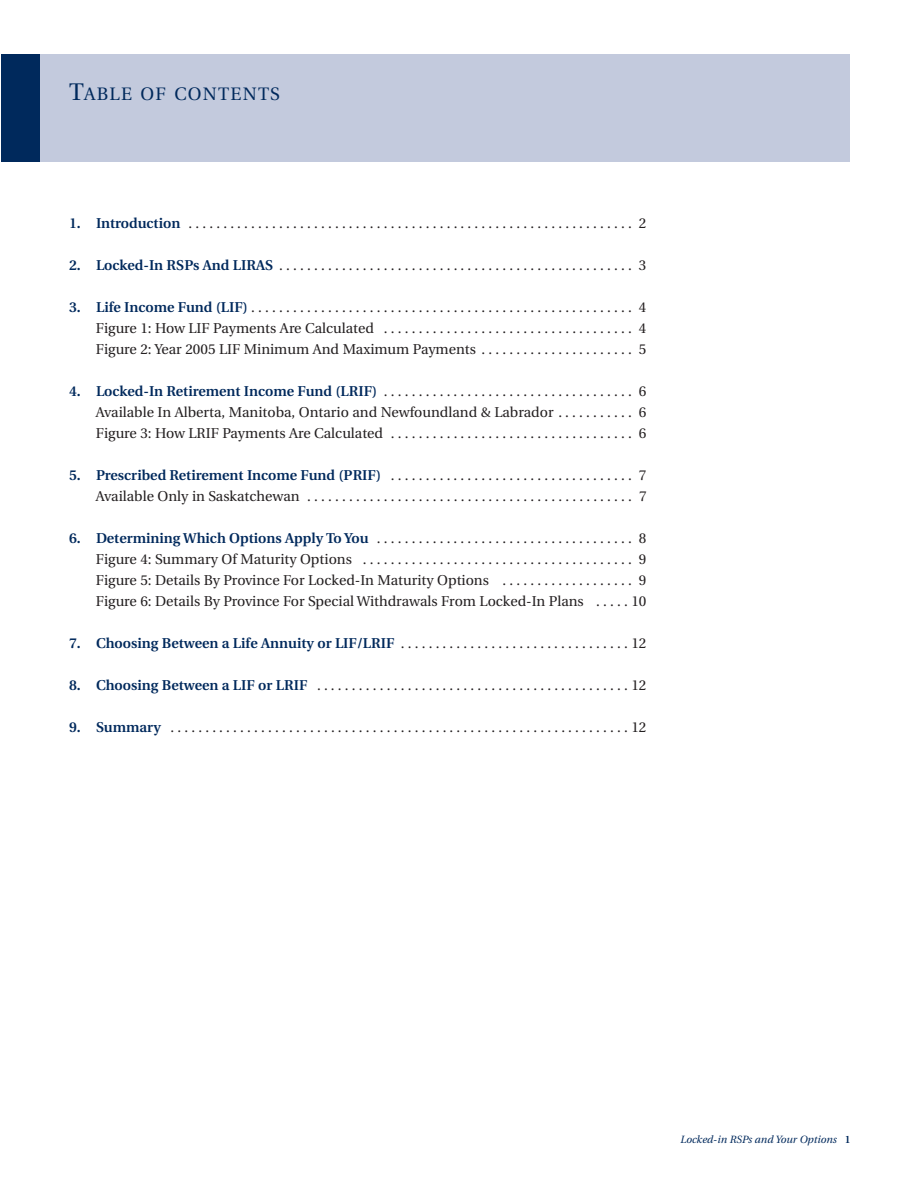
<style>
.page{position:relative;width:918px;height:1188px;background:#fff}
.page>*{position:absolute;margin:0;border:0;box-sizing:border-box;transform-origin:0 0}
.t1{font:18px "Utopia";letter-spacing:.07em;color:#00295c}
.t2{font:14.25px/21px "Utopia";color:#231f20;text-align:justify}
.t3{font:600 14.25px "Utopia";color:#00295c}
.t4{font:italic 10.5px "Utopia";color:#00295c}
.s1{font-size:24px}
.s2{font-weight:600;color:#00295c}
.s3{font-weight:400;color:#231f20}
.s4{font-weight:600;font-style:normal}
</style>
<div class="page">
<div style="left:2px;top:54px;width:848px;height:108px;background:#00295c"></div>
<div style="left:40px;top:54px;width:810px;height:108px;background:#c3cadd"></div>
<p class="t1" style="left:69px;top:87px;width:213px"><span class="s1">T</span>ABLE OF CONTENTS</p>
<p class="t2" style="left:69px;top:214px;width:579px"><span class="s2">1. Introduction</span> . . . . . . . . . . . . . . . . . . . . . . . . . . . . . . . . . . . . . . . . . . . . . . . . . . . . . . . . . . . . . . . . 2</p>
<p class="t2" style="left:69px;top:256px;width:579px"><span class="s2">2. Locked-In RSPs And LIRAS</span> . . . . . . . . . . . . . . . . . . . . . . . . . . . . . . . . . . . . . . . . . . . . . . . . . . . 3</p>
<p class="t2" style="left:96px;top:298px;width:552px;text-indent:-27px"><span class="s2">3. Life Income Fund (LIF)</span> . . . . . . . . . . . . . . . . . . . . . . . . . . . . . . . . . . . . . . . . . . . . . . . . . . . . . . . 4<br>Figure 1: How LIF Payments Are Calculated . . . . . . . . . . . . . . . . . . . . . . . . . . . . . . . . . . . . 4<br>Figure 2: Year 2005 LIF Minimum And Maximum Payments . . . . . . . . . . . . . . . . . . . . . . 5</p>
<p class="t2" style="left:96px;top:382px;width:552px;text-indent:-27px"><span class="s2">4. Locked-In Retirement Income Fund (LRIF)</span> . . . . . . . . . . . . . . . . . . . . . . . . . . . . . . . . . . . . 6<br>Available In Alberta, Manitoba, Ontario and Newfoundland &amp; Labrador . . . . . . . . . . . 6<br>Figure 3: How LRIF Payments Are Calculated . . . . . . . . . . . . . . . . . . . . . . . . . . . . . . . . . . . 6</p>
<p class="t2" style="left:69px;top:466px;width:579px;text-align:right"><span class="s2">5. Prescribed Retirement Income Fund (PRIF)</span> . . . . . . . . . . . . . . . . . . . . . . . . . . . . . . . . . . . 7<br>Available Only in Saskatchewan . . . . . . . . . . . . . . . . . . . . . . . . . . . . . . . . . . . . . . . . . . . . . . . 7</p>
<p class="t2" style="left:96px;top:529px;width:552px;text-indent:-27px"><span class="s2">6. Determining Which Options Apply To You</span> . . . . . . . . . . . . . . . . . . . . . . . . . . . . . . . . . . . . . 8<br>Figure 4: Summary Of Maturity Options . . . . . . . . . . . . . . . . . . . . . . . . . . . . . . . . . . . . . . . 9<br>Figure 5: Details By Province For Locked-In Maturity Options . . . . . . . . . . . . . . . . . . . 9<br>Figure 6: Details By Province For Special Withdrawals From Locked-In Plans . . . . . 10</p>
<p class="t3" style="left:69px;top:638px;width:579px">7. Choosing Between a Life Annuity or LIF/LRIF <span class="s3">. . . . . . . . . . . . . . . . . . . . . . . . . . . . . . . . . 12</span></p>
<p class="t2" style="left:69px;top:676px;width:579px"><span class="s2">8. Choosing Between a LIF or LRIF</span> . . . . . . . . . . . . . . . . . . . . . . . . . . . . . . . . . . . . . . . . . . . . . 12</p>
<p class="t2" style="left:69px;top:718px;width:579px"><span class="s2">9. Summary</span> . . . . . . . . . . . . . . . . . . . . . . . . . . . . . . . . . . . . . . . . . . . . . . . . . . . . . . . . . . . . . . . . . . 12</p>
<p class="t4" style="left:680px;top:1135px;width:172px">Locked-in RSPs and Your Options <span class="s4">1</span></p>
</div>
